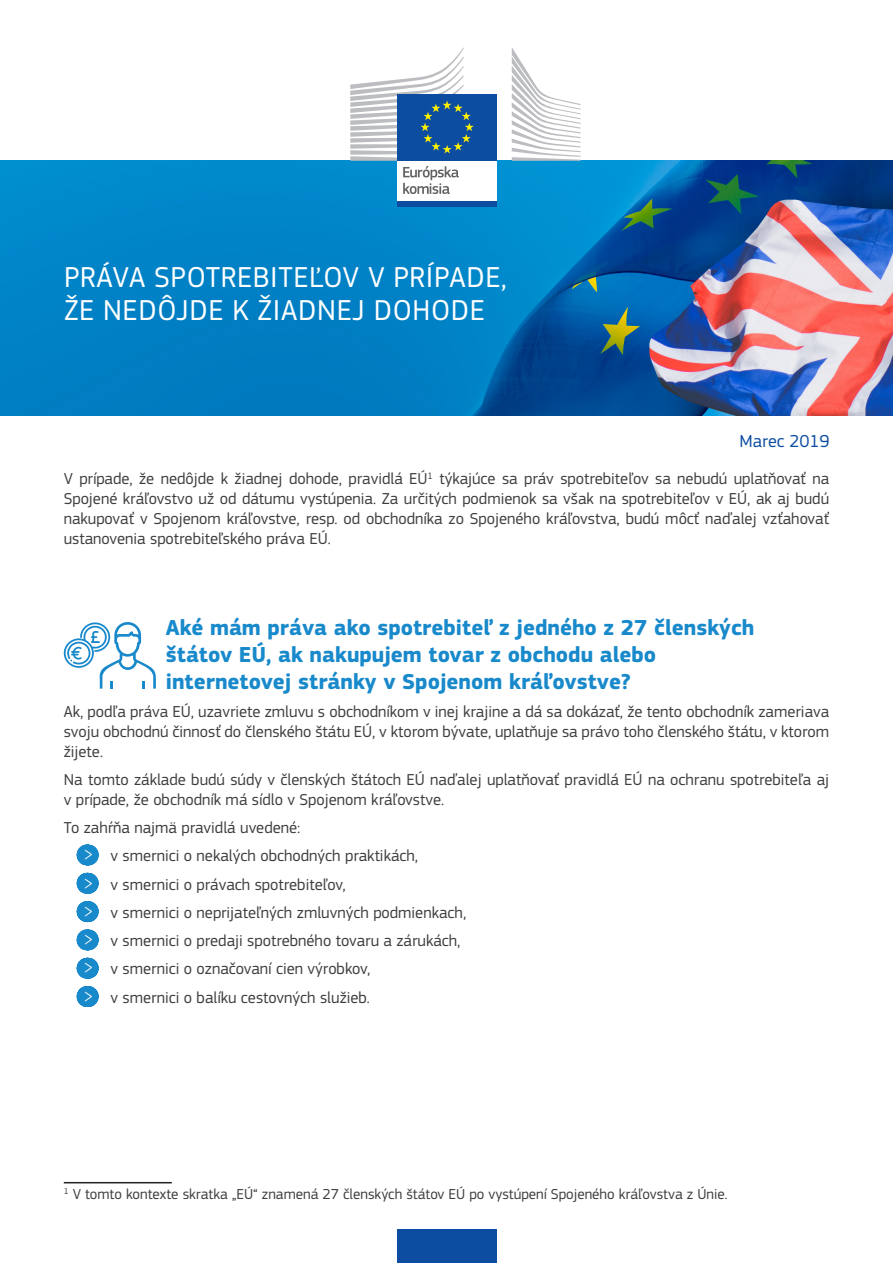
<style>
.page{position:relative;width:893px;height:1263px;background:#fff}
.page>*{position:absolute;margin:0;border:0;box-sizing:border-box;transform-origin:0 0}
.doc_title{font:30px/33px "EC Square Sans Pro";letter-spacing:.02em;color:#fff}
.title_1_1{font:700 22.5px/27px "EC Square Sans Pro";color:#1889cb}
.doc_date{font:18px "EC Square Sans Pro";color:#0d4da1}
.body{font:16.5px/19.8px "EC Square Sans Pro";color:#3e3e3f;text-align:justify}
.footnotes{font:15px "EC Square Sans Pro";color:#3e3e3f}
.s1{font-weight:300;font-size:19.8px;color:#fff}
</style>
<div class="page">
<img style="left:0;top:161px;width:893px;height:255px">
<div style="left:397px;top:159px;width:100px;height:44px;background:#fff"></div>
<div style="left:397px;top:202px;width:100px;height:5px;background:#0d4da1"></div>
<svg style="left:512px;top:48px;width:69px;height:113px"></svg>
<div style="left:397px;top:94px;width:100px;height:67px;background:#0d4da1"></div>
<svg style="left:350px;top:47px;width:124px;height:147px"></svg>
<div style="left:397px;top:1229px;width:100px;height:34px;background:#0d4da1"></div>
<svg style="left:87px;top:844px;width:1px;height:21px"></svg>
<svg style="left:87px;top:873px;width:1px;height:21px"></svg>
<svg style="left:87px;top:901px;width:1px;height:21px"></svg>
<svg style="left:87px;top:929px;width:1px;height:21px"></svg>
<svg style="left:87px;top:958px;width:1px;height:21px"></svg>
<svg style="left:87px;top:986px;width:1px;height:21px"></svg>
<hr style="left:64px;top:1182px;width:108px;height:1px;background:#231f20">
<svg style="left:64px;top:622px;width:92px;height:67px"></svg>
<p class="doc_title" style="left:64px;top:261px;width:444px">PRÁVA SPOTREBITEĽOV V PRÍPADE,<br>ŽE NEDÔJDE K ŽIADNEJ DOHODE</p>
<p class="doc_date" style="left:740px;top:431px;width:91px">Marec 2019</p>
<p class="body" style="left:64px;top:469px;width:767px">V prípade, že nedôjde k žiadnej dohode, pravidlá EÚ<sup>1</sup> týkajúce sa práv spotrebiteľov sa nebudú uplatňovať na Spojené kráľovstvo už od dátumu vystúpenia. Za určitých podmienok sa však na spotrebiteľov v EÚ, ak aj budú nakupovať v Spojenom kráľovstve, resp. od obchodníka zo Spojeného kráľovstva, budú môcť naďalej vzťahovať ustanovenia spotrebiteľského práva EÚ.</p>
<p class="title_1_1" style="left:166px;top:614px;width:590px">Aké mám práva ako spotrebiteľ z jedného z 27 členských štátov EÚ, ak nakupujem tovar z obchodu alebo internetovej stránky v Spojenom kráľovstve?</p>
<p class="body" style="left:64px;top:702px;width:767px">Ak, podľa práva EÚ, uzavriete zmluvu s obchodníkom v inej krajine a dá sa dokázať, že tento obchodník zameriava svoju obchodnú činnosť do členského štátu EÚ, v ktorom bývate, uplatňuje sa právo toho členského štátu, v ktorom žijete.</p>
<p class="body" style="left:64px;top:769px;width:767px">Na tomto základe budú súdy v členských štátoch EÚ naďalej uplatňovať pravidlá EÚ na ochranu spotrebiteľa aj v prípade, že obchodník má sídlo v Spojenom kráľovstve.</p>
<p class="body" style="left:64px;top:818px;width:238px">To zahŕňa najmä pravidlá uvedené:</p>
<p class="body" style="left:84px;top:846px;width:336px"><span class="s1">&gt;</span> v smernici o nekalých obchodných praktikách,</p>
<p class="body" style="left:84px;top:874px;width:263px"><span class="s1">&gt;</span> v smernici o právach spotrebiteľov,</p>
<p class="body" style="left:84px;top:903px;width:384px"><span class="s1">&gt;</span> v smernici o neprijateľných zmluvných podmienkach,</p>
<p class="body" style="left:84px;top:931px;width:378px"><span class="s1">&gt;</span> v smernici o predaji spotrebného tovaru a zárukách,</p>
<p class="body" style="left:84px;top:959px;width:288px"><span class="s1">&gt;</span> v smernici o označovaní cien výrobkov,</p>
<p class="body" style="left:84px;top:987px;width:288px"><span class="s1">&gt;</span> v smernici o balíku cestovných služieb.</p>
<p class="footnotes" style="left:64px;top:1185px;width:665px"><sup>1</sup> V tomto kontexte skratka „EÚ“ znamená 27 členských štátov EÚ po vystúpení Spojeného kráľovstva z Únie.</p>
</div>
